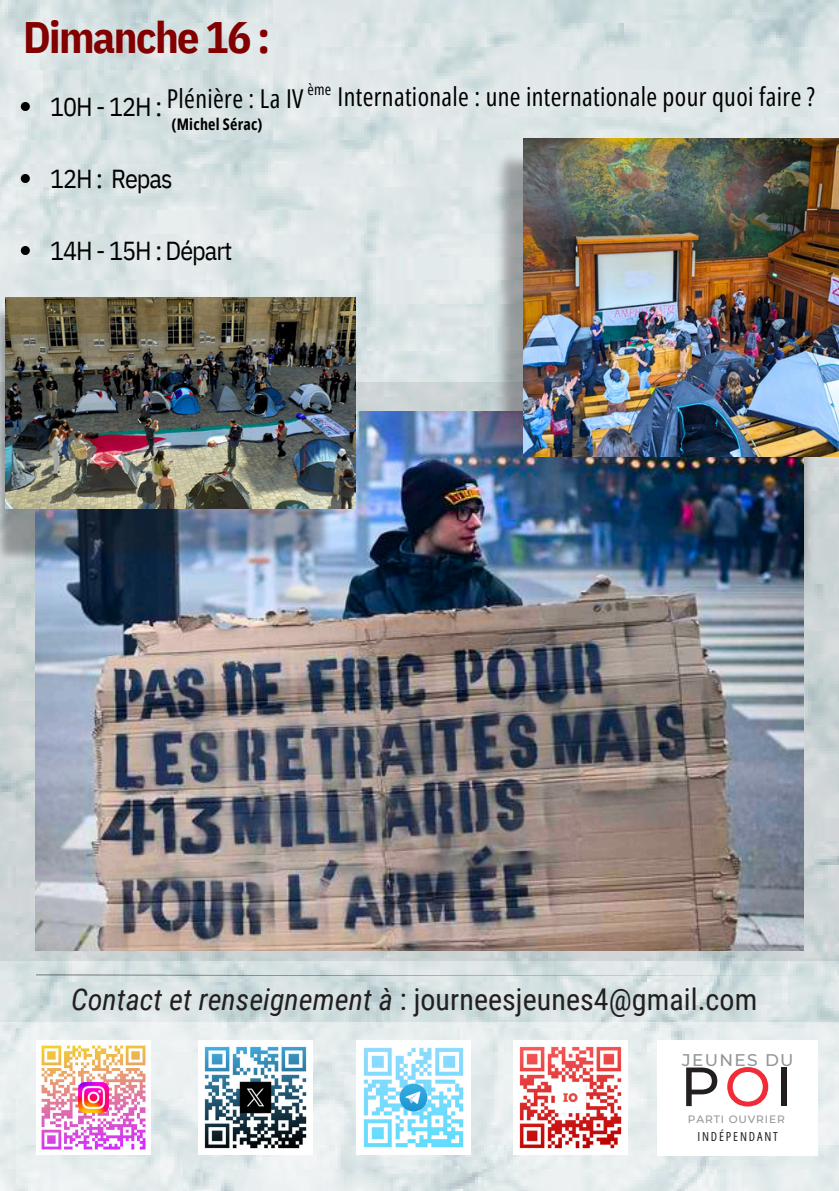
<style>
.page{position:relative;width:839px;height:1191px;background:#fff}
.page>*{position:absolute;margin:0;border:0;box-sizing:border-box;transform-origin:0 0}
.t1{font:500 55px "Montserrat";color:#231f20}
.t2{font:700 44px "IBM Plex Sans Cond";letter-spacing:-.04em;color:#820000}
.t3{font:30px "Roboto Condensed";letter-spacing:.005em;color:#231f20}
.t4{font:26px "Open Sans Condensed";letter-spacing:.015em;color:#000}
.t5{font:26px "IBM Plex Sans Cond";letter-spacing:-.04em;color:#000}
.t6{font:500 16.8px "Montserrat";letter-spacing:.08em;color:#939598}
.t7{font:700 16px "Open Sans Condensed";letter-spacing:.015em;color:#000}
.t8{font:15.6px "Open Sans Condensed";color:#000}
.t9{font:12.4px "Open Sans Condensed";letter-spacing:.145em;color:#231f20}
.t10{font:500 10.6px "Montserrat";letter-spacing:.08em;color:#939598}
.s1{font-style:italic}
.s2{color:#ef2c38}
</style>
<div class="page">
<img style="left:0;top:0;width:838px;height:1023px">
<svg style="left:0;top:1023px;width:838px;height:168px;background:#e5eced"></svg>
<img style="left:0;top:383px;width:838px;height:577px">
<img style="left:356px;top:1041px;width:114px;height:114px">
<svg style="left:36px;top:975px;width:767px;height:1px"></svg>
<img style="left:36px;top:1041px;width:114px;height:114px">
<img style="left:198px;top:1041px;width:114px;height:114px">
<img style="left:514px;top:1041px;width:113px;height:114px">
<img style="left:489px;top:147px;width:330px;height:431px">
<img style="left:35px;top:412px;width:768px;height:538px">
<img style="left:523px;top:139px;width:315px;height:317px">
<img style="left:0;top:295px;width:337px;height:270px">
<img style="left:6px;top:297px;width:349px;height:211px">
<div style="left:657px;top:1040px;width:161px;height:116px;background:#fff"></div>
<svg style="left:21px;top:102px;width:9px;height:9px"></svg>
<svg style="left:21px;top:174px;width:9px;height:9px"></svg>
<svg style="left:21px;top:246px;width:9px;height:9px"></svg>
<p class="t2" style="left:23px;top:8px;width:249px">Dimanche 16 :</p>
<p class="t4" style="left:167px;top:80px;width:138px">Plénière : La IV</p>
<p class="t4" style="left:337px;top:78px;width:479px">Internationale : une internationale pour quoi faire ?</p>
<p class="t8" style="left:307px;top:79px;width:25px">ème</p>
<p class="t5" style="left:50px;top:89px;width:113px">10H - 12H :</p>
<p class="t7" style="left:171px;top:113px;width:93px">(Michel Sérac)</p>
<p class="t5" style="left:50px;top:161px;width:124px">12H : Repas</p>
<p class="t5" style="left:50px;top:233px;width:184px">14H - 15H : Départ</p>
<p class="t3" style="left:71px;top:982px;width:687px"><span class="s1">Contact et renseignement à</span> : journeesjeunes4@gmail.com</p>
<p class="t6" style="left:682px;top:1050px;width:113px">JEUNES DU</p>
<h4 class="t1" style="left:680px;top:1053px;width:113px">P<span class="s2">O</span>I</h4>
<p class="t10" style="left:687px;top:1113px;width:98px">PARTI OUVRIER</p>
<p class="t9" style="left:697px;top:1128px;width:82px">INDÉPENDANT</p>
</div>
